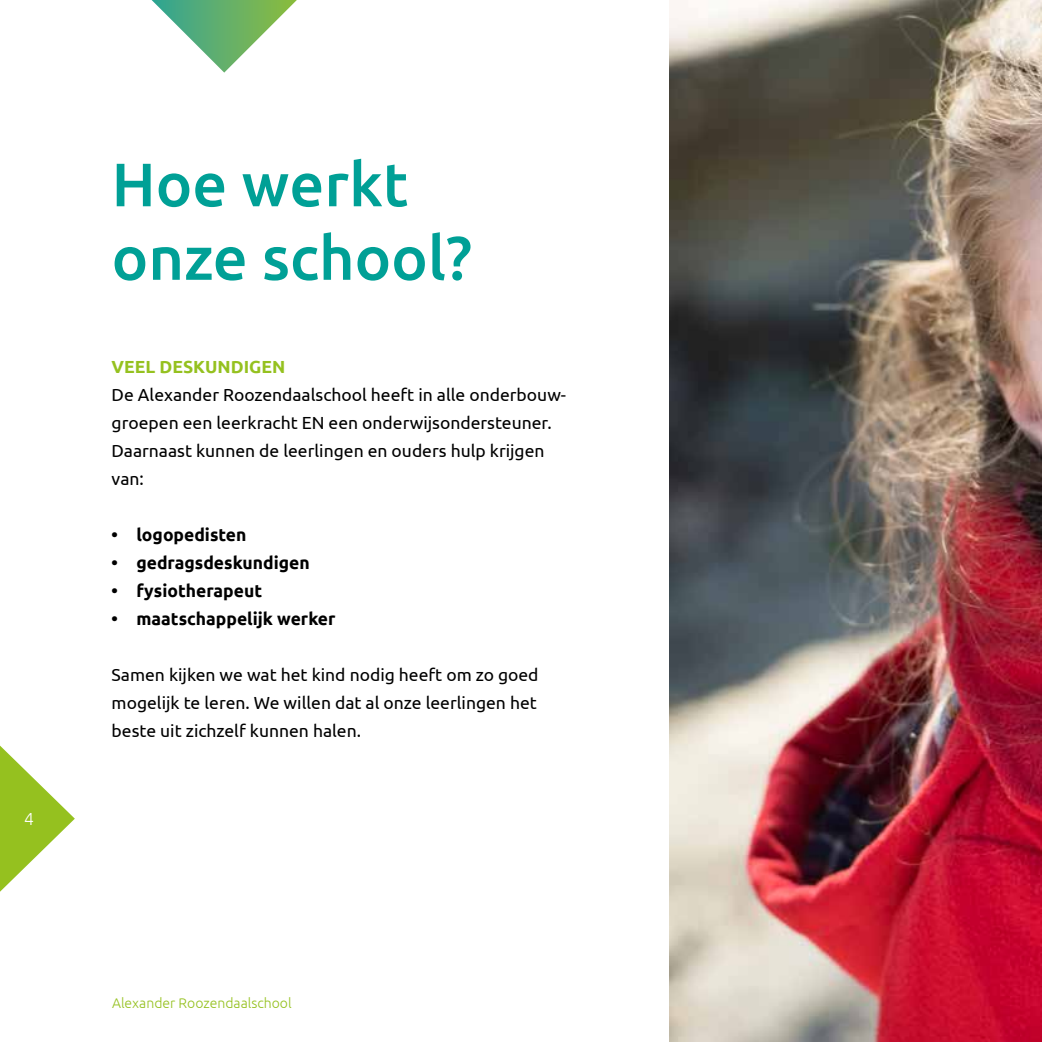
<style>
.page{position:relative;width:1042px;height:1042px;background:#fff}
.page>*{position:absolute;margin:0;border:0;box-sizing:border-box;transform-origin:0 0}
.t1{font:500 61.25px/73.5px "Ubuntu";color:#00a096}
.t2{font:17.5px/28px "Ubuntu";color:#000}
.t3{font:700 17.5px "Ubuntu";color:#000}
.t4{font:700 17.5px "Ubuntu";color:#95c11f}
.t5{font:300 17.5px "Ubuntu";color:#fff}
.t6{font:300 14px "Ubuntu";color:#95c11f}
</style>
<div class="page">
<img style="left:670px;top:0;width:372px;height:1042px">
<svg style="left:152px;top:0;width:145px;height:73px"></svg>
<svg style="left:0;top:745px;width:75px;height:147px"></svg>
<p class="t5" style="left:24px;top:805px;width:11px">24</p>
<h1 class="t1" style="left:112px;top:145px;width:362px">Hoe werkt onze school?</h1>
<p class="t4" style="left:112px;top:356px;width:175px">VEEL DESKUNDIGEN</p>
<p class="t2" style="left:112px;top:380px;width:456px">De Alexander Roozendaalschool heeft in alle onderbouw&shy;groepen een leerkracht EN een onderwijsondersteuner.<br>Daarnaast kunnen de leerlingen en ouders hulp krijgen van:</p>
<p class="t3" style="left:112px;top:524px;width:136px">• logopedisten</p>
<p class="t3" style="left:112px;top:552px;width:200px">• gedragsdeskundigen</p>
<p class="t3" style="left:112px;top:580px;width:152px">• fysiotherapeut</p>
<p class="t3" style="left:112px;top:608px;width:225px">• maatschappelijk werker</p>
<p class="t2" style="left:112px;top:660px;width:428px;text-align:justify">Samen kijken we wat het kind nodig heeft om zo goed mogelijk te leren. We willen dat al onze leerlingen het beste uit zichzelf kunnen halen.</p>
<p class="t6" style="left:112px;top:994px;width:181px">Alexander Roozendaalschool</p>
</div>
